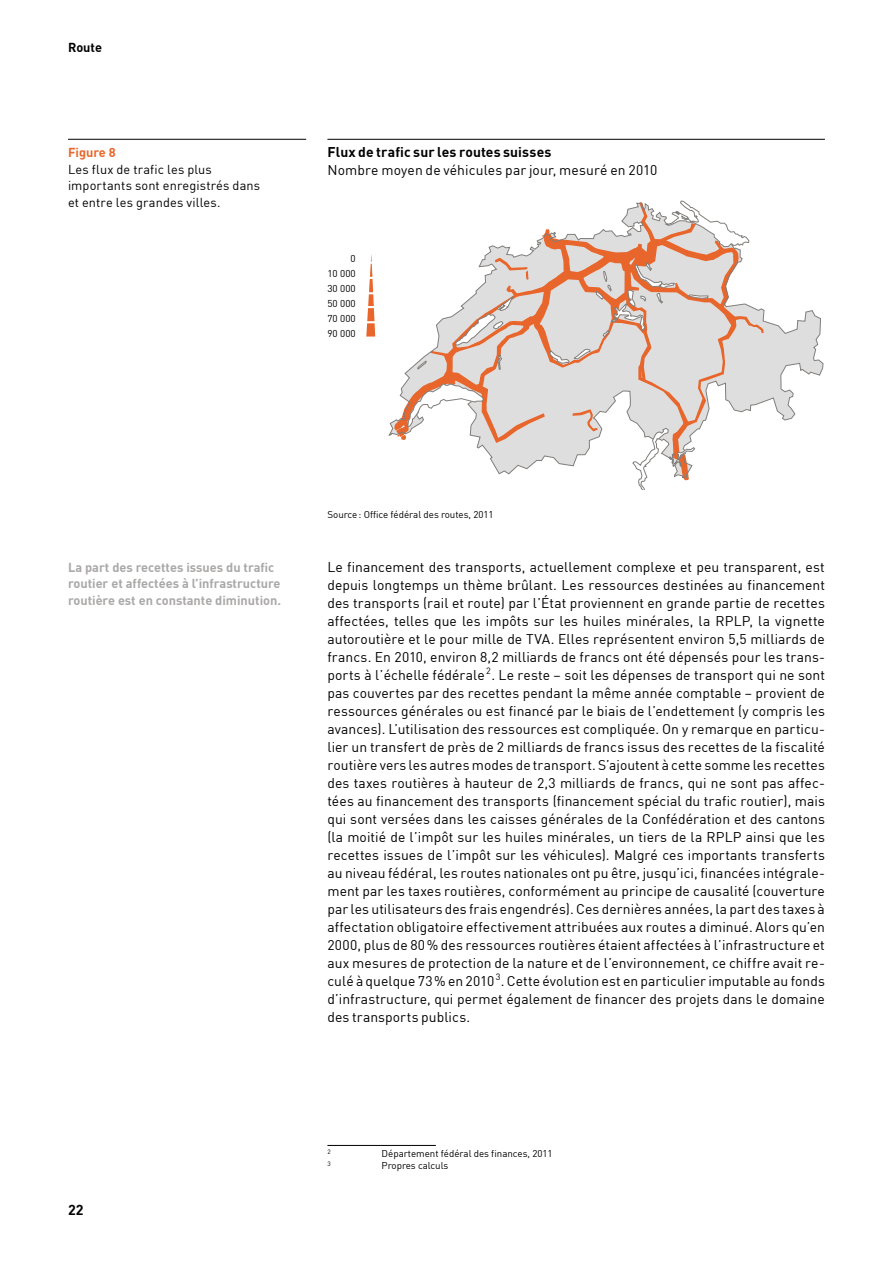
<style>
.page{position:relative;width:893px;height:1263px;background:#fff}
.page>*{position:absolute;margin:0;border:0;box-sizing:border-box;transform-origin:0 0}
.t1{font:700 14.25px "DIN";color:#000}
.t2{font:13.8px/18px "DIN";letter-spacing:.01em;color:#000;text-align:justify}
.t3{font:700 13.8px "DIN";letter-spacing:.01em;color:#000}
.t4{font:700 12.75px/16.5px "DIN";color:#aaa8a7}
.t5{font:12.75px/16.5px "DIN";letter-spacing:.01em;color:#000}
.t6{font:700 12.75px "DIN";color:#e8662b}
.t7{font:700 12.75px "DIN";color:#000}
.t8{font:9.9px/15px "DIN";color:#000;text-align:justify}
.t9{font:9.75px "DIN";color:#000}
.t10{font:6.3px "DIN";color:#000}
</style>
<div class="page">
<hr style="left:327px;top:139px;width:498px;height:1px;background:#000">
<svg style="left:366px;top:254px;width:9px;height:83px"></svg>
<svg style="left:388px;top:203px;width:435px;height:272px"></svg>
<svg style="left:665px;top:201px;width:84px;height:46px"></svg>
<svg style="left:393px;top:383px;width:91px;height:58px"></svg>
<svg style="left:455px;top:297px;width:58px;height:49px;background:#ddcbc3"></svg>
<svg style="left:550px;top:349px;width:40px;height:15px"></svg>
<svg style="left:688px;top:294px;width:20px;height:5px"></svg>
<svg style="left:596px;top:263px;width:79px;height:74px;background:#dac0b3"></svg>
<svg style="left:497px;top:353px;width:5px;height:17px"></svg>
<svg style="left:632px;top:428px;width:63px;height:62px"></svg>
<hr style="left:327px;top:1145px;width:109px;height:1px;background:#000">
<hr style="left:68px;top:139px;width:238px;height:1px;background:#000">
<p class="t7" style="left:68px;top:40px;width:36px">Route</p>
<p class="t6" style="left:68px;top:144px;width:49px">Figure 8</p>
<p class="t5" style="left:68px;top:161px;width:194px">Les flux de trafic les plus importants sont enregistrés dans et entre les grandes villes.</p>
<p class="t3" style="left:327px;top:143px;width:226px">Flux de trafic sur les routes suisses</p>
<p class="t2" style="left:327px;top:161px;width:331px">Nombre moyen de véhicules par jour, mesuré en 2010</p>
<p class="t8" style="left:351px;top:250px;width:7px">0</p>
<p class="t8" style="left:327px;top:295px;width:30px">50 000<br>70 000<br>90 000</p>
<p class="t8" style="left:327px;top:265px;width:30px">10 000</p>
<p class="t8" style="left:327px;top:280px;width:30px">30 000</p>
<p class="t4" style="left:68px;top:558px;width:215px">La part des recettes issues du trafic routier et affectées à l’infrastructure routière est en constante diminution.</p>
<p class="t9" style="left:327px;top:508px;width:168px">Source : Office fédéral des routes, 2011</p>
<p class="t2" style="left:327px;top:557px;width:499px">Le financement des transports, actuellement complexe et peu transparent, est depuis longtemps un thème brûlant. Les ressources destinées au financement des transports (rail et route) par l’État proviennent en grande partie de recettes affectées, telles que les impôts sur les huiles minérales, la RPLP, la vignette autoroutière et le pour mille de TVA. Elles représentent environ 5,5 milliards de francs. En 2010, environ 8,2 milliards de francs ont été dépensés pour les trans&shy;ports à l’échelle fédérale <sup>2</sup>. Le reste – soit les dépenses de transport qui ne sont pas couvertes par des recettes pendant la même année comptable – provient de ressources générales ou est financé par le biais de l’endettement (y compris les avances). L’utilisation des ressources est compliquée. On y remarque en particu&shy;lier un transfert de près de 2 milliards de francs issus des recettes de la fiscalité routière vers les autres modes de transport. S’ajoutent à cette somme les recettes des taxes routières à hauteur de 2,3 milliards de francs, qui ne sont pas affec&shy;tées au financement des transports (financement spécial du trafic routier), mais qui sont versées dans les caisses générales de la Confédération et des cantons (la moitié de l’impôt sur les huiles minérales, un tiers de la RPLP ainsi que les recettes issues de l’impôt sur les véhicules). Malgré ces importants transferts au niveau fédéral, les routes nationales ont pu être, jusqu’ici, financées intégrale&shy;ment par les taxes routières, conformément au principe de causalité (couverture par les utilisateurs des frais engendrés). Ces dernières années, la part des taxes à affectation obligatoire effectivement attribuées aux routes a diminué. Alors qu’en 2000, plus de 80% des ressources routières étaient affectées à l’infrastructure et aux mesures de protection de la nature et de l’environnement, ce chiffre avait re&shy;culé à quelque 73% en 2010 <sup>3</sup>. Cette évolution est en particulier imputable au fonds d’infrastructure, qui permet également de financer des projets dans le domaine des transports publics.</p>
<p class="t1" style="left:68px;top:1200px;width:17px">22</p>
<p class="t10" style="left:327px;top:1147px;width:5px">2</p>
<p class="t9" style="left:382px;top:1148px;width:173px">Département fédéral des finances, 2011</p>
<p class="t10" style="left:327px;top:1159px;width:5px">3</p>
<p class="t9" style="left:382px;top:1160px;width:68px">Propres calculs</p>
</div>
